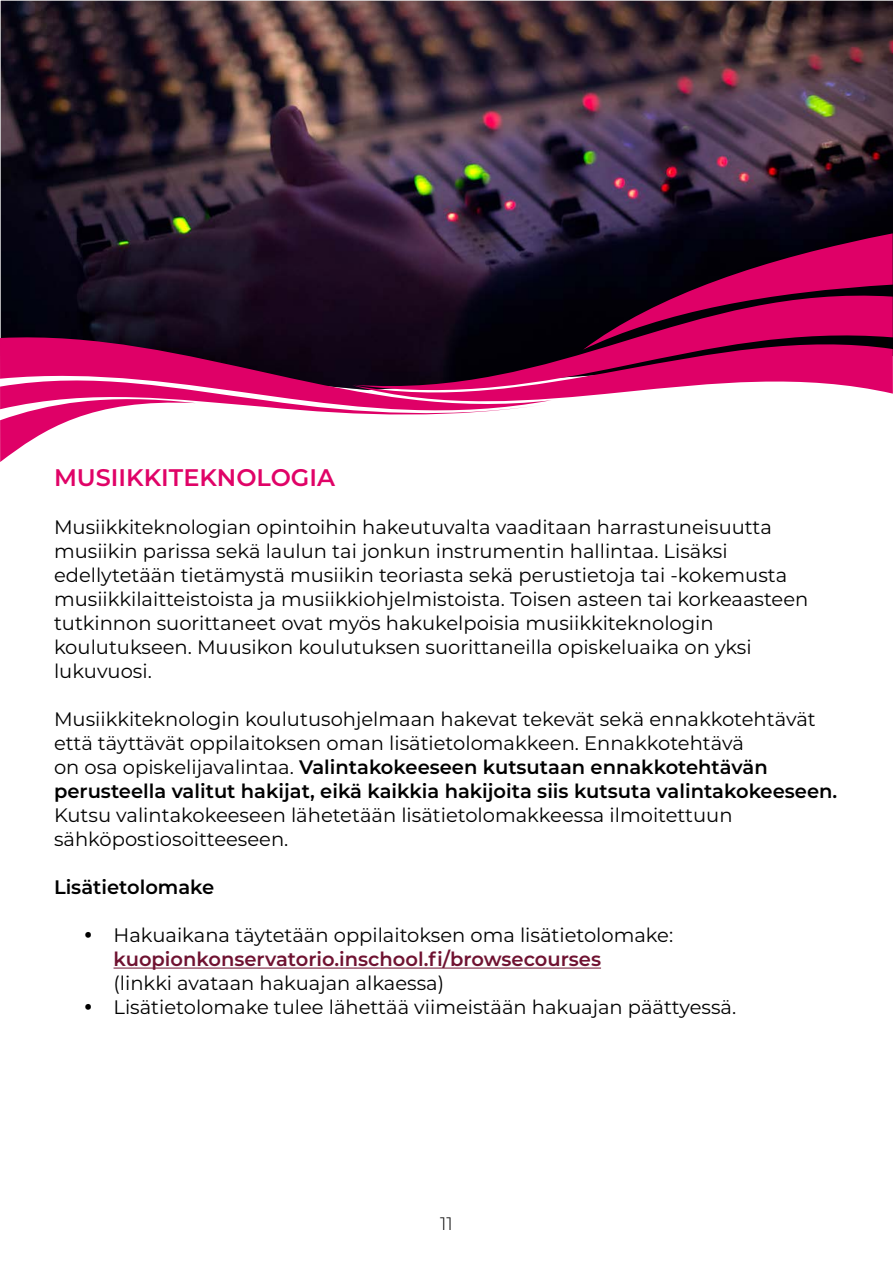
<style>
.page{position:relative;width:893px;height:1263px;background:#fff}
.page>*{position:absolute;margin:0;border:0;box-sizing:border-box;transform-origin:0 0}
.t1{font:600 24px "Montserrat";color:#e00367}
.t2{font:19.5px/24px "Montserrat";color:#000}
.t3{font:600 19.5px "Montserrat";color:#6f1231}
.t4{font:600 19.5px "Montserrat";color:#000}
.t5{font:300 18px "Montserrat";color:#000}
.s1{font-weight:600}
</style>
<div class="page">
<hr style="left:114px;top:967px;width:487px;height:1px;background:#6f1231">
<img style="left:1px;top:1px;width:892px;height:328px">
<svg style="left:0;top:329px;width:352px;height:42px;background:#600335"></svg>
<svg style="left:0;top:371px;width:352px;height:91px"></svg>
<svg style="left:352px;top:323px;width:110px;height:92px"></svg>
<svg style="left:354px;top:284px;width:539px;height:129px"></svg>
<svg style="left:583px;top:233px;width:310px;height:117px;background:#700038"></svg>
<p class="t1" style="left:54px;top:460px;width:283px">MUSIIKKITEKNOLOGIA</p>
<p class="t2" style="left:54px;top:514px;width:756px">Musiikkiteknologian opintoihin hakeutuvalta vaaditaan harrastuneisuutta musiikin parissa sekä laulun tai jonkun instrumentin hallintaa. Lisäksi edellytetään tietämystä musiikin teoriasta sekä perustietoja tai -kokemusta musiikkilaitteistoista ja musiikkiohjelmistoista. Toisen asteen tai korkeaasteen tutkinnon suorittaneet ovat myös hakukelpoisia musiikkiteknologin koulutukseen. Muusikon koulutuksen suorittaneilla opiskeluaika on yksi lukuvuosi.</p>
<p class="t2" style="left:54px;top:706px;width:785px">Musiikkiteknologin koulutusohjelmaan hakevat tekevät sekä ennakkotehtävät että täyttävät oppilaitoksen oman lisätietolomakkeen. Ennakkotehtävä<br>on osa opiskelijavalintaa. <span class="s1">Valintakokeeseen kutsutaan ennakkotehtävän perusteella valitut hakijat, eikä kaikkia hakijoita siis kutsuta valintakokeeseen.</span></p>
<p class="t2" style="left:54px;top:802px;width:680px">Kutsu valintakokeeseen lähetetään lisätietolomakkeessa ilmoitettuun sähköpostiosoitteeseen.</p>
<p class="t4" style="left:54px;top:873px;width:162px">Lisätietolomake</p>
<p class="t2" style="left:114px;top:922px;width:561px">Hakuaikana täytetään oppilaitoksen oma lisätietolomake:</p>
<p class="t3" style="left:114px;top:945px;width:489px">kuopionkonservatorio.inschool.fi/browsecourses</p>
<p class="t2" style="left:114px;top:970px;width:624px">(linkki avataan hakuajan alkaessa)<br>Lisätietolomake tulee lähettää viimeistään hakuajan päättyessä.</p>
<p class="t5" style="left:440px;top:1211px;width:14px">11</p>
</div>
